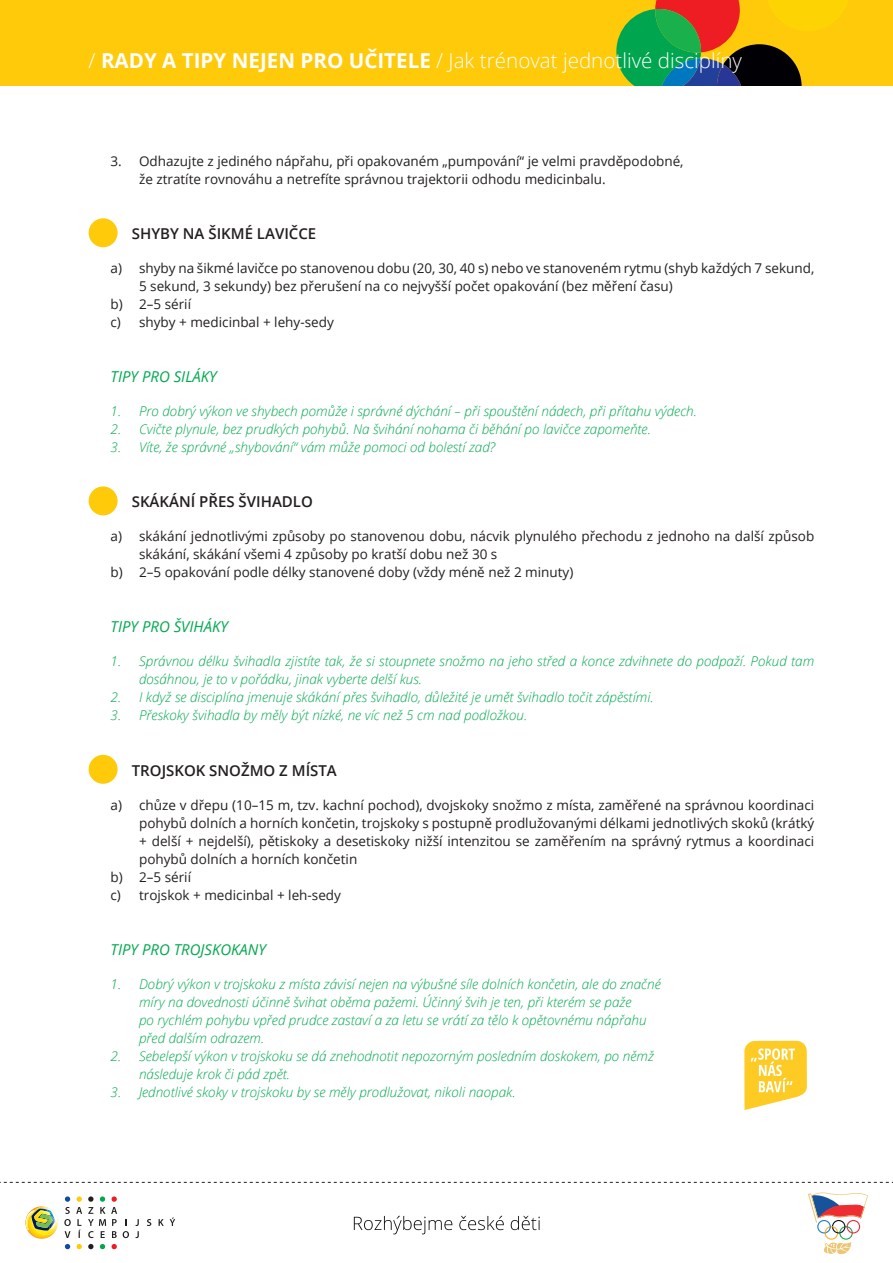
<style>
.page{position:relative;width:893px;height:1263px;background:#fff}
.page>*{position:absolute;margin:0;border:0;box-sizing:border-box;transform-origin:0 0}
.t1{font:300 20.55px "Open Sans";color:#fff}
.t2{font:600 15px "Open Sans";color:#231f20}
.t3{font:italic 15px "Open Sans";color:#00a94e}
.t4{font:italic 300 13.5px/18px "Open Sans";color:#00a94e}
.t5{font:13.5px/18px "Open Sans";color:#231f20}
.s1{font-weight:700}
</style>
<div class="page">
<svg style="left:808px;top:1192px;width:59px;height:62px"></svg>
<svg style="left:0;top:1182px;width:893px;height:1px"></svg>
<svg style="left:123px;top:1219px;width:6px;height:19px"></svg>
<svg style="left:136px;top:1219px;width:3px;height:19px"></svg>
<svg style="left:147px;top:1219px;width:4px;height:7px"></svg>
<svg style="left:159px;top:1219px;width:5px;height:7px"></svg>
<svg style="left:170px;top:1217px;width:5px;height:9px"></svg>
<svg style="left:65px;top:1244px;width:5px;height:5px"></svg>
<svg style="left:64px;top:1196px;width:18px;height:42px"></svg>
<svg style="left:77px;top:1244px;width:5px;height:5px"></svg>
<svg style="left:88px;top:1244px;width:6px;height:5px"></svg>
<svg style="left:100px;top:1244px;width:5px;height:5px"></svg>
<svg style="left:88px;top:1196px;width:29px;height:42px"></svg>
<svg style="left:112px;top:1244px;width:5px;height:5px"></svg>
<svg style="left:25px;top:1206px;width:33px;height:33px"></svg>
<div style="left:0;top:0;width:893px;height:85px;background:#feca0a"></div>
<svg style="left:616px;top:0;width:186px;height:85px"></svg>
<svg style="left:354px;top:1216px;width:98px;height:18px"></svg>
<svg style="left:459px;top:1216px;width:45px;height:14px"></svg>
<svg style="left:511px;top:1216px;width:29px;height:14px"></svg>
<svg style="left:744px;top:1041px;width:63px;height:69px"></svg>
<div style="left:89px;top:218px;width:29px;height:29px;background:#feca0a;border-radius:50%"></div>
<div style="left:89px;top:486px;width:29px;height:29px;background:#feca0a;border-radius:50%"></div>
<div style="left:89px;top:755px;width:29px;height:29px;background:#feca0a;border-radius:50%"></div>
<h1 class="t1" style="left:89px;top:46px;width:655px">/ <span class="s1">RADY A TIPY NEJEN PRO UČITELE</span> / Jak trénovat jednotlivé disciplíny</h1>
<p class="t5" style="left:139px;top:152px;width:546px;text-indent:-28px">3. Odhazujte z jediného nápřahu, při opakovaném „pumpování“ je velmi pravděpodobné, že ztratíte rovnováhu a netrefíte správnou trajektorii odhodu medicinbalu.</p>
<p class="t2" style="left:132px;top:223px;width:186px">SHYBY NA ŠIKMÉ LAVIČCE</p>
<p class="t5" style="left:111px;top:259px;width:705px">a) shyby na šikmé lavičce po stanovenou dobu (20, 30, 40 s) nebo ve stanoveném rytmu (shyb každých 7 sekund,</p>
<p class="t5" style="left:139px;top:277px;width:535px">5 sekund, 3 sekundy) bez přerušení na co nejvyšší počet opakování (bez měření času)</p>
<p class="t5" style="left:111px;top:295px;width:82px">b) 2–5 sérií</p>
<p class="t5" style="left:111px;top:313px;width:225px">c) shyby + medicinbal + lehy-sedy</p>
<p class="t3" style="left:111px;top:366px;width:108px">TIPY PRO SILÁKY</p>
<p class="t4" style="left:111px;top:402px;width:588px">1. Pro dobrý výkon ve shybech pomůže i správné dýchání – při spouštění nádech, při přítahu výdech.</p>
<p class="t4" style="left:111px;top:420px;width:542px">2. Cvičte plynule, bez prudkých pohybů. Na švihání nohama či běhání po lavičce zapomeňte.</p>
<p class="t4" style="left:111px;top:438px;width:386px">3. Víte, že správné „shybování“ vám může pomoci od bolestí zad?</p>
<p class="t2" style="left:132px;top:492px;width:183px">SKÁKÁNÍ PŘES ŠVIHADLO</p>
<p class="t5" style="left:111px;top:527px;width:705px">a) skákání jednotlivými způsoby po stanovenou dobu, nácvik plynulého přechodu z jednoho na další způsob</p>
<p class="t5" style="left:139px;top:545px;width:360px">skákání, skákání všemi 4 způsoby po kratší dobu než 30 s</p>
<p class="t5" style="left:111px;top:563px;width:464px">b) 2–5 opakování podle délky stanovené doby (vždy méně než 2 minuty)</p>
<p class="t3" style="left:111px;top:617px;width:119px">TIPY PRO ŠVIHÁKY</p>
<p class="t4" style="left:139px;top:652px;width:677px;text-indent:-28px">1. Správnou délku švihadla zjistíte tak, že si stoupnete snožmo na jeho střed a konce zdvihnete do podpaží. Pokud tam dosáhnou, je to v pořádku, jinak vyberte delší kus.</p>
<p class="t4" style="left:111px;top:688px;width:545px">2. I když se disciplína jmenuje skákání přes švihadlo, důležité je umět švihadlo točit zápěstími.</p>
<p class="t4" style="left:111px;top:706px;width:418px">3. Přeskoky švihadla by měly být nízké, ne víc než 5 cm nad podložkou.</p>
<p class="t2" style="left:132px;top:760px;width:207px">TROJSKOK SNOŽMO Z MÍSTA</p>
<p class="t5" style="left:111px;top:795px;width:705px">a) chůze v dřepu (10–15 m, tzv. kachní pochod), dvojskoky snožmo z místa, zaměřené na správnou koordinaci</p>
<p class="t5" style="left:139px;top:813px;width:677px">pohybů dolních a horních končetin, trojskoky s postupně prodlužovanými délkami jednotlivých skoků (krátký</p>
<p class="t5" style="left:139px;top:831px;width:677px">+ delší + nejdelší), pětiskoky a desetiskoky nižší intenzitou se zaměřením na správný rytmus a koordinaci</p>
<p class="t5" style="left:139px;top:849px;width:220px">pohybů dolních a horních končetin</p>
<p class="t5" style="left:111px;top:867px;width:82px">b) 2–5 sérií</p>
<p class="t5" style="left:111px;top:885px;width:232px">c) trojskok + medicinbal + leh-sedy</p>
<p class="t3" style="left:111px;top:940px;width:157px">TIPY PRO TROJSKOKANY</p>
<p class="t4" style="left:139px;top:975px;width:523px;text-indent:-28px">1. Dobrý výkon v trojskoku z místa závisí nejen na výbušné síle dolních končetin, ale do značné míry na dovednosti účinně švihat oběma pažemi. Účinný švih je ten, při kterém se paže<br>po rychlém pohybu vpřed prudce zastaví a za letu se vrátí za tělo k opětovnému nápřahu před dalším odrazem.</p>
<p class="t4" style="left:139px;top:1047px;width:516px;text-indent:-28px">2. Sebelepší výkon v trojskoku se dá znehodnotit nepozorným posledním doskokem, po němž následuje krok či pád zpět.</p>
<p class="t4" style="left:111px;top:1083px;width:407px">3. Jednotlivé skoky v trojskoku by se měly prodlužovat, nikoli naopak.</p>
</div>
